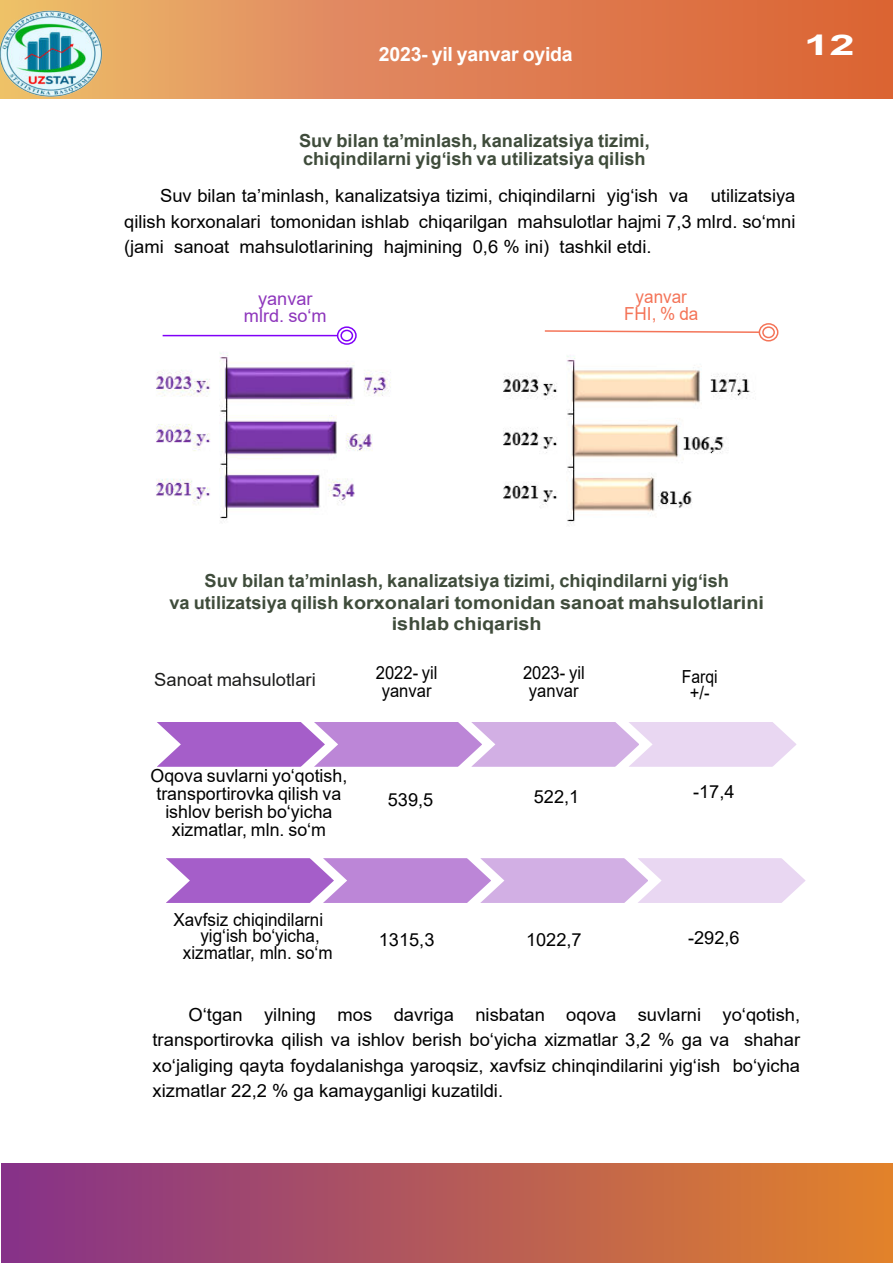
<style>
.page{position:relative;width:893px;height:1263px;background:#fff}
.page>*{position:absolute;margin:0;border:0;box-sizing:border-box;transform-origin:0 0}
.t1{font:700 28.5px "Arial";color:#fff;scale:1.6 1}
.t2{font:700 19.5px "Arial";letter-spacing:-.01em;color:#fff}
.t3{font:18px/25.5px "Arial";color:#000;text-align:justify}
.t4{font:700 18px/21.5px "Arial";color:#3f4c3b}
.t5{font:18px "Arial";color:#000;scale:.95 1}
.t6{font:18px/17.5px "Arial";color:#000;text-align:center;scale:.92 1}
.t7{font:18px "Arial";color:#1c1c1b}
.t8{font:18px/17.5px "Arial";color:#8e36bc;text-align:center}
.t9{font:18px/17.5px "Arial";color:#f47458;text-align:center;scale:.95 1}
.t10{font:18px/16.2px "Arial";color:#000;text-align:center;scale:.88 1}
</style>
<div class="page">
<div style="left:0;top:1px;width:893px;height:97px;background:linear-gradient(to right,#eab571,#d95b37)"></div>
<div style="left:1px;top:1164px;width:892px;height:99px;background:linear-gradient(to right,#863189,#e2822a)"></div>
<hr style="left:163px;top:335px;width:184px;height:1px;background:#8000f8">
<svg style="left:340px;top:327px;width:14px;height:17px"></svg>
<div style="left:337px;top:326px;width:20px;height:19px;border:2px solid #8000f8;border-radius:50%"></div>
<div style="left:341px;top:330px;width:11px;height:11px;background:#fff;border-radius:5px"></div>
<div style="left:340px;top:330px;width:13px;height:11px;border:2px solid #8000f8;border-radius:50%"></div>
<svg style="left:544px;top:324px;width:235px;height:17px"></svg>
<div style="left:759px;top:323px;width:19px;height:18px;border:2px solid #f47458;border-radius:50%"></div>
<div style="left:763px;top:327px;width:11px;height:10px;background:#fff;border-radius:5px"></div>
<div style="left:762px;top:326px;width:13px;height:12px;border:2px solid #f47458;border-radius:50%"></div>
<svg style="left:157px;top:722px;width:640px;height:45px;background:#cca4e0"></svg>
<svg style="left:166px;top:858px;width:640px;height:45px;background:#cca4e0"></svg>
<img style="left:0;top:4px;width:107px;height:95px">
<img style="left:156px;top:353px;width:235px;height:167px">
<img style="left:503px;top:356px;width:248px;height:167px">
<p class="t2" style="left:379px;top:41px;width:195px">2023- yil yanvar oyida</p>
<h1 class="t1" style="left:804px;top:25px;width:33px">12</h1>
<p class="t4" style="left:299px;top:131px;width:352px;line-height:18.6px">Suv bilan ta’minlash, kanalizatsiya tizimi, chiqindilarni yig‘ish va utilizatsiya qilish</p>
<p class="t3" style="left:124px;top:185px;width:673px;text-indent:36px">Suv bilan ta’minlash, kanalizatsiya tizimi, chiqindilarni yig‘ish va utilizatsiya qilish korxonalari tomonidan ishlab chiqarilgan mahsulotlar hajmi 7,3 mlrd. so‘mni (jami sanoat mahsulotlarining hajmining 0,6 % ini) tashkil etdi.</p>
<p class="t8" style="left:244px;top:291px;width:84px">yanvar mlrd. so‘m</p>
<p class="t9" style="left:624px;top:289px;width:80px">yanvar<br>FHI, % da</p>
<p class="t4" style="left:169px;top:570px;width:596px;text-align:center">Suv bilan ta’minlash, kanalizatsiya tizimi, chiqindilarni yig‘ish<br>va utilizatsiya qilish korxonalari tomonidan sanoat mahsulotlarini ishlab chiqarish</p>
<p class="t7" style="left:154px;top:673px;width:163px">Sanoat mahsulotlari</p>
<p class="t3" style="left:150px;top:768px;width:198px;line-height:18.1px;text-align:center">Oqova suvlarni yo‘qotish, transportirovka qilish va ishlov berish bo‘yicha xizmatlar, mln. so‘m</p>
<p class="t5" style="left:173px;top:912px;width:159px">Xavfsiz chiqindilarni</p>
<p class="t5" style="left:200px;top:929px;width:127px">yig‘ish bo‘yicha,</p>
<p class="t5" style="left:183px;top:946px;width:159px">xizmatlar, mln. so‘m</p>
<p class="t6" style="left:376px;top:666px;width:69px">2022- yil yanvar</p>
<p class="t10" style="left:682px;top:670px;width:42px">Farqi +/-</p>
<p class="t6" style="left:523px;top:666px;width:69px">2023- yil yanvar</p>
<p class="t3" style="left:388px;top:789px;width:47px">539,5</p>
<p class="t3" style="left:534px;top:786px;width:47px">522,1</p>
<p class="t3" style="left:693px;top:780px;width:43px">-17,4</p>
<p class="t3" style="left:379px;top:928px;width:57px">1315,3</p>
<p class="t3" style="left:526px;top:928px;width:57px">1022,7</p>
<p class="t3" style="left:688px;top:927px;width:53px">-292,6</p>
<p class="t3" style="left:153px;top:1003px;width:649px;text-indent:36px">O‘tgan yilning mos davriga nisbatan oqova suvlarni yo‘qotish, transportirovka qilish va ishlov berish bo‘yicha xizmatlar 3,2 % ga va shahar xo‘jaliging qayta foydalanishga yaroqsiz, xavfsiz chinqindilarini yig‘ish bo‘yicha xizmatlar 22,2 % ga kamayganligi kuzatildi.</p>
</div>
